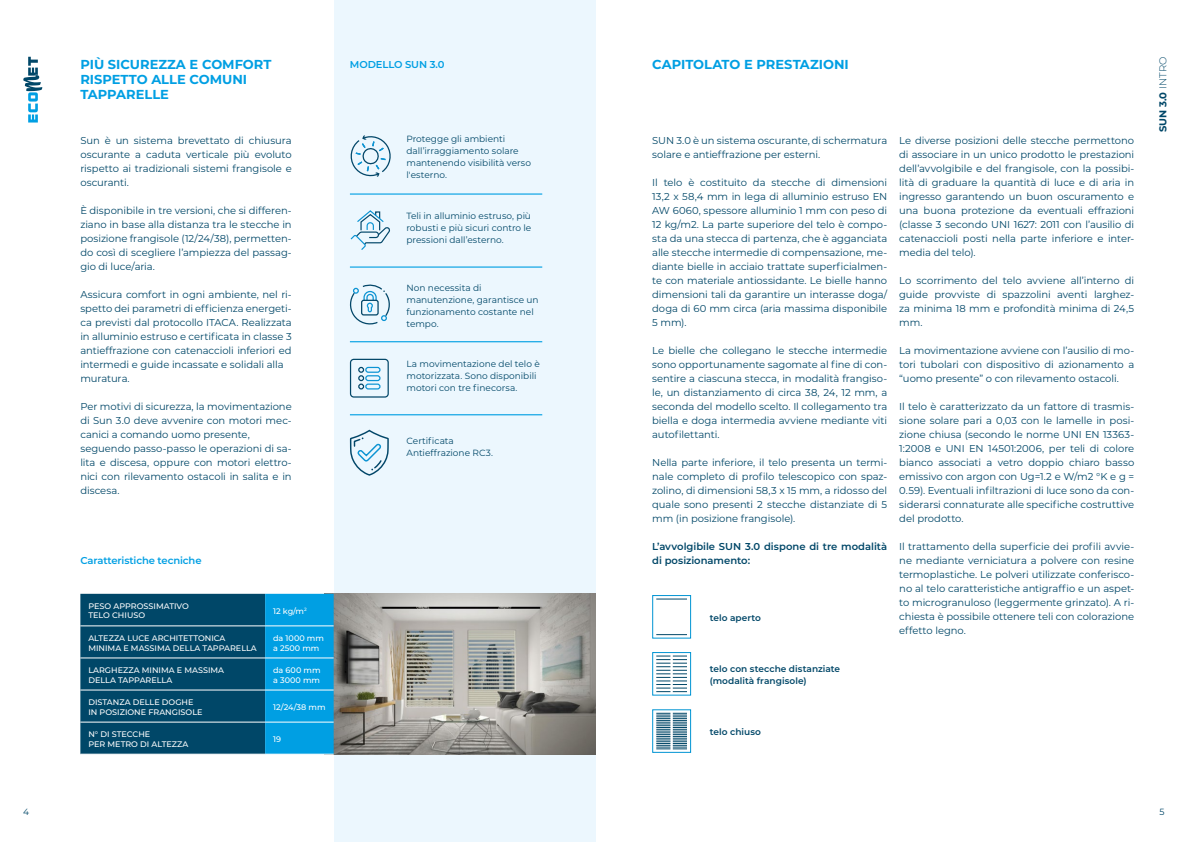
<style>
.page{position:relative;width:1191px;height:842px;background:#fff}
.page>*{position:absolute;margin:0;border:0;box-sizing:border-box;transform-origin:0 0}
.t1{font:700 13px/15px "Montserrat";color:#009fe3}
.t2{font:10px/14px "Montserrat";letter-spacing:-.005em;color:#004768;text-align:justify}
.t3{font:600 10px/14px "Montserrat";color:#004768}
.t4{font:600 10px "Montserrat";letter-spacing:-.01em;color:#009fe3}
.t5{font:700 10px "Montserrat";color:#004768}
.t6{font:9px/12px "Montserrat";color:#004768}
.t7{font:600 9px/12px "Montserrat";letter-spacing:.005em;color:#004768}
.t8{font:500 8.1px/9.7px "Montserrat";color:#fff}
.s1{font-weight:300}
</style>
<div class="page">
<svg style="left:23px;top:57px;width:19px;height:66px"></svg>
<div style="left:334px;top:0;width:261px;height:842px;background:#ecf7fe"></div>
<svg style="left:350px;top:430px;width:39px;height:46px"></svg>
<hr style="left:350px;top:341px;width:192px;height:1px;background:#009fe3">
<hr style="left:350px;top:414px;width:192px;height:1px;background:#009fe3">
<hr style="left:350px;top:266px;width:192px;height:2px;background:#009fe3">
<hr style="left:350px;top:193px;width:192px;height:2px;background:#009fe3">
<svg style="left:350px;top:135px;width:41px;height:42px"></svg>
<svg style="left:350px;top:210px;width:40px;height:40px"></svg>
<svg style="left:350px;top:285px;width:40px;height:39px"></svg>
<div style="left:350px;top:359px;width:39px;height:39px;border:1px solid #034769;border-radius:3px"></div>
<div style="left:365px;top:367px;width:15px;height:6px;border:1px solid #0d94d3;border-radius:2px"></div>
<div style="left:365px;top:375px;width:15px;height:6px;border:1px solid #0d94d3;border-radius:2px"></div>
<div style="left:365px;top:383px;width:15px;height:6px;border:1px solid #0d94d3;border-radius:2px"></div>
<svg style="left:358px;top:367px;width:6px;height:22px"></svg>
<img style="left:334px;top:594px;width:261px;height:160px">
<div style="left:652px;top:595px;width:39px;height:44px;border:1px solid #0094d3"></div>
<hr style="left:656px;top:634px;width:31px;height:1px;background:#004768">
<hr style="left:656px;top:599px;width:31px;height:1px;background:#004768">
<div style="left:652px;top:652px;width:39px;height:44px;border:1px solid #0094d3"></div>
<svg style="left:656px;top:656px;width:31px;height:36px"></svg>
<div style="left:652px;top:709px;width:39px;height:44px;border:1px solid #0094d3"></div>
<svg style="left:656px;top:713px;width:31px;height:36px"></svg>
<svg style="left:80px;top:594px;width:254px;height:160px;background:#04618b"></svg>
<hr style="left:80px;top:625px;width:185px;height:1px;background:#fff">
<hr style="left:265px;top:625px;width:69px;height:1px;background:#fff">
<hr style="left:80px;top:658px;width:185px;height:1px;background:#fff">
<hr style="left:265px;top:658px;width:69px;height:1px;background:#fff">
<hr style="left:80px;top:690px;width:185px;height:1px;background:#fff">
<hr style="left:265px;top:690px;width:69px;height:1px;background:#fff">
<hr style="left:80px;top:722px;width:185px;height:1px;background:#fff">
<hr style="left:265px;top:722px;width:69px;height:1px;background:#fff">
<h1 class="t1" style="left:80px;top:57px;width:192px">PIÙ SICUREZZA E COMFORT<br>RISPETTO ALLE COMUNI<br>TAPPARELLE</h1>
<p class="t2" style="left:80px;top:133px;width:213px">Sun è un sistema brevettato di chiusura oscurante a caduta verticale più evoluto rispetto ai tradizionali sistemi frangisole e oscuranti.</p>
<p class="t2" style="left:80px;top:203px;width:213px">È disponibile in tre versioni, che si differen&shy;ziano in base alla distanza tra le stecche in posizione frangisole (12/24/38), permetten&shy;do così di scegliere l’ampiezza del passag&shy;gio di luce/aria.</p>
<p class="t2" style="left:80px;top:287px;width:213px;text-align:left">Assicura comfort in ogni ambiente, nel ri&shy;spetto dei parametri di efficienza energeti&shy;ca previsti dal protocollo ITACA. Realizzata in alluminio estruso e certificata in classe 3 antieffrazione con catenaccioli inferiori ed intermedi e guide incassate e solidali alla muratura.</p>
<p class="t2" style="left:80px;top:399px;width:213px;text-align:left">Per motivi di sicurezza, la movimentazione di Sun 3.0 deve avvenire con motori mec&shy;canici a comando uomo presente, seguendo passo-passo le operazioni di sa&shy;lita e discesa, oppure con motori elettro&shy;nici con rilevamento ostacoli in salita e in discesa.</p>
<p class="t4" style="left:80px;top:554px;width:123px">Caratteristiche tecniche</p>
<p class="t8" style="left:88px;top:601px;width:102px">PESO APPROSSIMATIVO<br>TELO CHIUSO</p>
<p class="t8" style="left:273px;top:605px;width:35px">12 kg/m<sup>2</sup></p>
<p class="t8" style="left:88px;top:633px;width:170px">ALTEZZA LUCE ARCHITETTONICA<br>MINIMA E MASSIMA DELLA TAPPARELLA</p>
<p class="t8" style="left:273px;top:633px;width:52px">da 1000 mm a 2500 mm</p>
<p class="t8" style="left:88px;top:665px;width:137px">LARGHEZZA MINIMA E MASSIMA<br>DELLA TAPPARELLA</p>
<p class="t8" style="left:273px;top:665px;width:49px">da 600 mm a 3000 mm</p>
<p class="t8" style="left:88px;top:697px;width:116px">DISTANZA DELLE DOGHE<br>IN POSIZIONE FRANGISOLE</p>
<p class="t8" style="left:273px;top:702px;width:54px">12/24/38 mm</p>
<p class="t8" style="left:88px;top:729px;width:101px">N° DI STECCHE<br>PER METRO DI ALTEZZA</p>
<p class="t8" style="left:273px;top:734px;width:9px">19</p>
<p class="t4" style="left:350px;top:58px;width:96px">MODELLO SUN 3.0</p>
<p class="t6" style="left:406px;top:133px;width:126px">Protegge gli ambienti dall’irraggiamento solare mantenendo visibilità verso l'esterno.</p>
<p class="t6" style="left:406px;top:209px;width:126px;text-align:justify">Teli in alluminio estruso, più robusti e più sicuri contro le pressioni dall’esterno.</p>
<p class="t6" style="left:406px;top:281px;width:134px">Non necessita di manutenzione, garantisce un funzionamento costante nel tempo.</p>
<p class="t6" style="left:406px;top:358px;width:135px">La movimentazione del telo è motorizzata. Sono disponibili motori con tre finecorsa.</p>
<p class="t6" style="left:406px;top:434px;width:88px">Certificata<br>Antieffrazione RC3.</p>
<h1 class="t1" style="left:652px;top:57px;width:198px">CAPITOLATO E PRESTAZIONI</h1>
<p class="t2" style="left:652px;top:133px;width:236px">SUN 3.0 è un sistema oscurante, di schermatura solare e antieffrazione per esterni.</p>
<p class="t2" style="left:652px;top:175px;width:236px">Il telo è costituito da stecche di dimensioni 13,2 x 58,4 mm in lega di alluminio estruso EN AW 6060, spessore alluminio 1 mm con peso di 12 kg/m2. La parte superiore del telo è compo&shy;sta da una stecca di partenza, che è agganciata alle stecche intermedie di compensazione, me&shy;diante bielle in acciaio trattate superficialmen&shy;te con materiale antiossidante. Le bielle hanno dimensioni tali da garantire un interasse doga/ doga di 60 mm circa (aria massima disponibile 5 mm).</p>
<p class="t2" style="left:652px;top:343px;width:236px">Le bielle che collegano le stecche intermedie sono opportunamente sagomate al fine di con&shy;sentire a ciascuna stecca, in modalità frangiso&shy;le, un distanziamento di circa 38, 24, 12 mm, a seconda del modello scelto. Il collegamento tra biella e doga intermedia avviene mediante viti autofilettanti.</p>
<p class="t2" style="left:652px;top:455px;width:236px">Nella parte inferiore, il telo presenta un termi&shy;nale completo di profilo telescopico con spaz&shy;zolino, di dimensioni 58,3 x 15 mm, a ridosso del quale sono presenti 2 stecche distanziate di 5 mm (in posizione frangisole).</p>
<p class="t3" style="left:652px;top:539px;width:236px">L’avvolgibile SUN 3.0 dispone di tre modalità di posizionamento:</p>
<p class="t7" style="left:710px;top:612px;width:53px">telo aperto</p>
<p class="t7" style="left:710px;top:663px;width:132px">telo con stecche distanziate (modalità frangisole)</p>
<p class="t2" style="left:899px;top:133px;width:236px">Le diverse posizioni delle stecche permettono di associare in un unico prodotto le prestazioni dell’avvolgibile e del frangisole, con la possibi&shy;lità di graduare la quantità di luce e di aria in ingresso garantendo un buon oscuramento e una buona protezione da eventuali effrazioni (classe 3 secondo UNI 1627: 2011 con l’ausilio di catenaccioli posti nella parte inferiore e inter&shy;media del telo).</p>
<p class="t2" style="left:899px;top:273px;width:236px">Lo scorrimento del telo avviene all’interno di guide provviste di spazzolini aventi larghez&shy;za minima 18 mm e profondità minima di 24,5 mm.</p>
<p class="t2" style="left:899px;top:343px;width:236px">La movimentazione avviene con l’ausilio di mo&shy;tori tubolari con dispositivo di azionamento a “uomo presente” o con rilevamento ostacoli.</p>
<p class="t2" style="left:899px;top:399px;width:236px">Il telo è caratterizzato da un fattore di trasmis&shy;sione solare pari a 0,03 con le lamelle in posi&shy;zione chiusa (secondo le norme UNI EN 13363- 1:2008 e UNI EN 14501:2006, per teli di colore bianco associati a vetro doppio chiaro basso emissivo con argon con Ug=1.2 e W/m2 °K e g = 0.59). Eventuali infiltrazioni di luce sono da con&shy;siderarsi connaturate alle specifiche costruttive del prodotto.</p>
<p class="t2" style="left:899px;top:539px;width:236px">Il trattamento della superficie dei profili avvie&shy;ne mediante verniciatura a polvere con resine termoplastiche. Le polveri utilizzate conferisco&shy;no al telo caratteristiche antigraffio e un aspet&shy;to microgranuloso (leggermente grinzato). A ri&shy;chiesta è possibile ottenere teli con colorazione effetto legno.</p>
<p class="t7" style="left:710px;top:726px;width:53px">telo chiuso</p>
<p class="t5" style="left:1155px;top:132px;width:77px;rotate:-90deg">SUN 3.0 <span class="s1">INTRO</span></p>
<p class="t6" style="left:23px;top:805px;width:7px">4</p>
<p class="t6" style="left:1159px;top:805px;width:7px">5</p>
</div>
